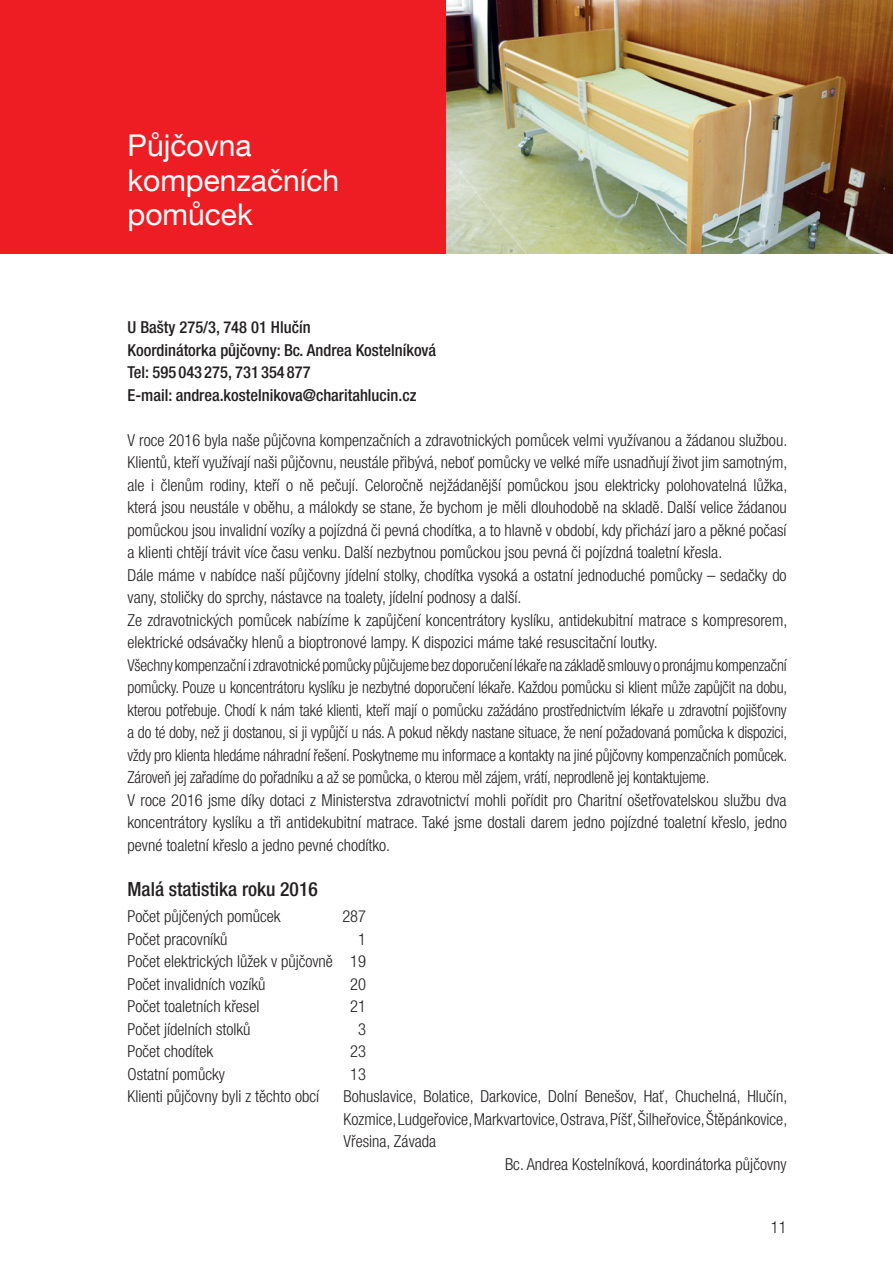
<style>
.page{position:relative;width:893px;height:1263px;background:#fff}
.page>*{position:absolute;margin:0;border:0;box-sizing:border-box;transform-origin:0 0}
.t1{font:30px/34.5px "Helvetica Neue LT Com";color:#fff}
.t2{font:500 condensed 19.5px "Helvetica Neue LT Com";color:#231f20}
.t3{font:300 condensed 16.5px/22.5px "Helvetica Neue LT Com";color:#231f20}
.t4{font:500 condensed 16.5px/22.5px "Helvetica Neue LT Com";color:#231f20}
</style>
<div class="page">
<div style="left:0;top:0;width:446px;height:253px;background:#ee1d23"></div>
<img style="left:446px;top:0;width:447px;height:253px">
<h1 class="t1" style="left:128px;top:128px;width:213px">Půjčovna kompenzačních pomůcek</h1>
<p class="t4" style="left:128px;top:316px;width:310px">U Bašty 275/3, 748 01 Hlučín<br>Koordinátorka půjčovny: Bc. Andrea Kostelníková Tel: 595 043 275, 731 354 877<br>E-mail: andrea.kostelnikova@charitahlucin.cz</p>
<p class="t3" style="left:128px;top:428px;width:661px">V roce 2016 byla naše půjčovna kompenzačních a zdravotnických pomůcek velmi využívanou a žádanou službou.<br>Klientů, kteří využívají naši půjčovnu, neustále přibývá, neboť pomůcky ve velké míře usnadňují život jim samotným, ale i členům rodiny, kteří o ně pečují. Celoročně nejžádanější pomůckou jsou elektricky polohovatelná lůžka, která jsou neustále v oběhu, a málokdy se stane, že bychom je měli dlouhodobě na skladě. Další velice žádanou pomůckou jsou invalidní vozíky a pojízdná či pevná chodítka, a to hlavně v období, kdy přichází jaro a pěkné počasí a klienti chtějí trávit více času venku. Další nezbytnou pomůckou jsou pevná či pojízdná toaletní křesla.<br>Dále máme v nabídce naší půjčovny jídelní stolky, chodítka vysoká a ostatní jednoduché pomůcky – sedačky do vany, stoličky do sprchy, nástavce na toalety, jídelní podnosy a další.<br>Ze zdravotnických pomůcek nabízíme k zapůjčení koncentrátory kyslíku, antidekubitní matrace s kompresorem, elektrické odsávačky hlenů a bioptronové lampy. K dispozici máme také resuscitační loutky.<br>Všechny kompenzační i zdravotnické pomůcky půjčujeme bez doporučení lékaře na základě smlouvy o pronájmu kompenzační pomůcky. Pouze u koncentrátoru kyslíku je nezbytné doporučení lékaře. Každou pomůcku si klient může zapůjčit na dobu, kterou potřebuje. Chodí k nám také klienti, kteří mají o pomůcku zažádáno prostřednictvím lékaře u zdravotní pojišťovny a do té doby, než ji dostanou, si ji vypůjčí u nás. A pokud někdy nastane situace, že není požadovaná pomůcka k dispozici, vždy pro klienta hledáme náhradní řešení. Poskytneme mu informace a kontakty na jiné půjčovny kompenzačních pomůcek.<br>Zároveň jej zařadíme do pořadníku a až se pomůcka, o kterou měl zájem, vrátí, neprodleně jej kontaktujeme.<br>V roce 2016 jsme díky dotaci z Ministerstva zdravotnictví mohli pořídit pro Charitní ošetřovatelskou službu dva koncentrátory kyslíku a tři antidekubitní matrace. Také jsme dostali darem jedno pojízdné toaletní křeslo, jedno pevné toaletní křeslo a jedno pevné chodítko.</p>
<p class="t2" style="left:128px;top:877px;width:192px">Malá statistika roku 2016</p>
<p class="t3" style="left:128px;top:905px;width:155px">Počet půjčených pomůcek</p>
<p class="t3" style="left:342px;top:905px;width:25px">287</p>
<p class="t3" style="left:128px;top:928px;width:101px">Počet pracovníků</p>
<p class="t3" style="left:128px;top:928px;width:240px;text-align:justify;text-indent:231px">1<br>Počet elektrických lůžek v půjčovně 19<br>Počet invalidních vozíků</p>
<p class="t3" style="left:350px;top:973px;width:17px">20</p>
<p class="t3" style="left:128px;top:995px;width:133px">Počet toaletních křesel</p>
<p class="t3" style="left:350px;top:995px;width:17px">21</p>
<p class="t3" style="left:128px;top:1018px;width:124px">Počet jídelních stolků</p>
<p class="t3" style="left:358px;top:1018px;width:9px">3</p>
<p class="t3" style="left:128px;top:1040px;width:87px">Počet chodítek</p>
<p class="t3" style="left:350px;top:1040px;width:17px">23</p>
<p class="t3" style="left:128px;top:1063px;width:99px">Ostatní pomůcky</p>
<p class="t3" style="left:350px;top:1063px;width:17px">13</p>
<p class="t3" style="left:128px;top:1085px;width:193px">Klienti půjčovny byli z těchto obcí</p>
<p class="t3" style="left:344px;top:1085px;width:445px">Bohuslavice, Bolatice, Darkovice, Dolní Benešov, Hať, Chuchelná, Hlučín,</p>
<p class="t3" style="left:344px;top:1108px;width:445px">Kozmice, Ludgeřovice, Markvartovice, Ostrava, Píšť, Šilheřovice, Štěpánkovice,</p>
<p class="t3" style="left:344px;top:1130px;width:94px">Vřesina, Závada</p>
<p class="t3" style="left:505px;top:1153px;width:283px">Bc. Andrea Kostelníková, koordinátorka půjčovny</p>
<p class="t3" style="left:771px;top:1216px;width:17px">11</p>
</div>
